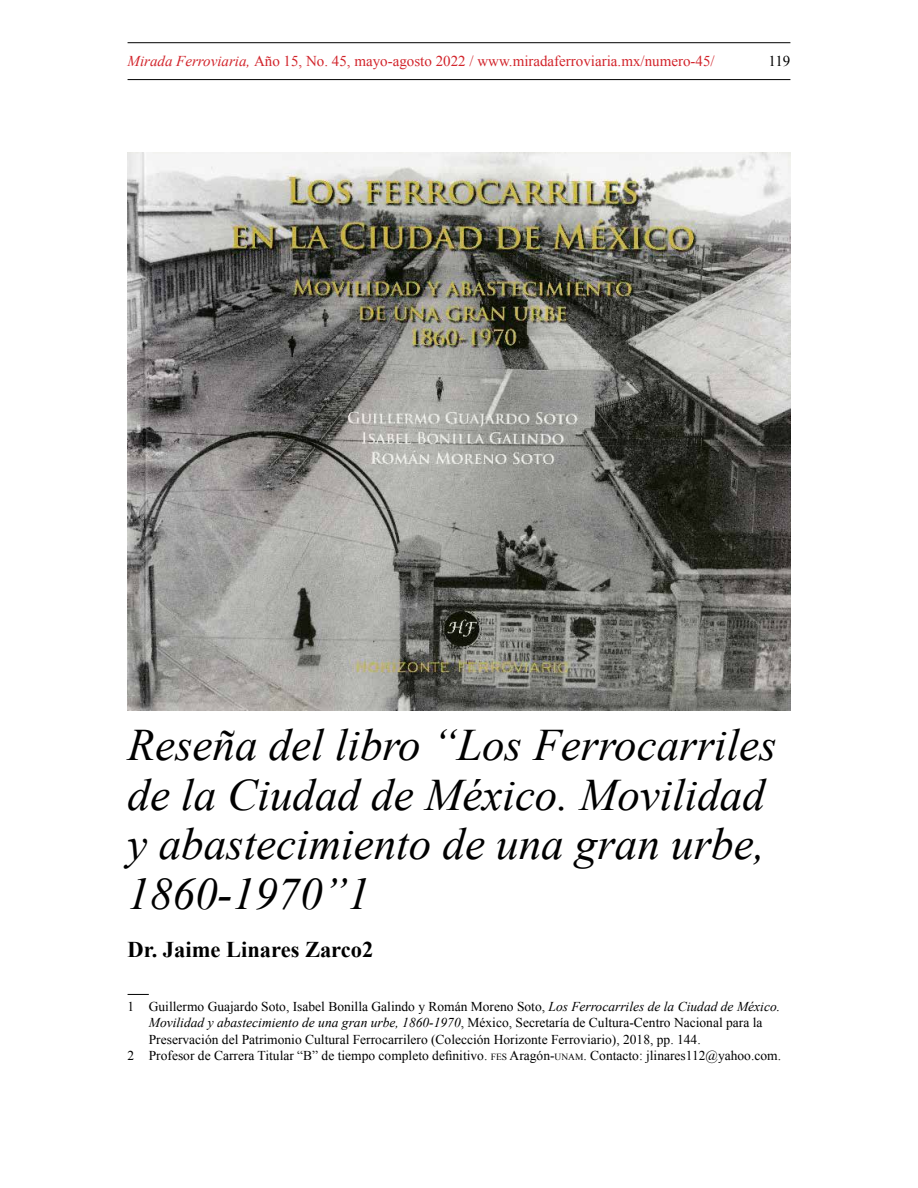
<style>
.page{position:relative;width:918px;height:1188px;background:#fff}
.page>*{position:absolute;margin:0;border:0;box-sizing:border-box;transform-origin:0 0}
.t1{font:italic 45px/49.5px "Times New Roman";color:#000}
.t2{font:700 22.5px "Times New Roman";color:#000}
.t3{font:15px "Times New Roman";color:#d2232a}
.t4{font:15px "Times New Roman";color:#000}
.t5{font:13.5px "Times New Roman";color:#000}
.s1{font-style:italic}
.s2{font-size:9.45px}
</style>
<div class="page">
<hr style="left:128px;top:42px;width:662px;height:1px;background:#000">
<hr style="left:128px;top:79px;width:662px;height:1px;background:#000">
<img style="left:128px;top:152px;width:662px;height:558px">
<svg style="left:128px;top:994px;width:21px;height:1px"></svg>
<p class="t3" style="left:128px;top:51px;width:589px"><span class="s1">Mirada Ferroviaria,</span> Año 15, No. 45, mayo-agosto 2022 / www.miradaferroviaria.mx/numero-45/</p>
<p class="t4" style="left:768px;top:51px;width:23px">119</p>
<h1 class="t1" style="left:128px;top:720px;width:651px">Reseña del libro “Los Ferrocarriles de la Ciudad de México. Movilidad y abastecimiento de una gran urbe,<br>1860-1970”1</h1>
<h2 class="t2" style="left:128px;top:934px;width:247px">Dr. Jaime Linares Zarco2</h2>
<p class="t5" style="left:128px;top:997px;width:654px">1 Guillermo Guajardo Soto, Isabel Bonilla Galindo y Román Moreno Soto, <span class="s1">Los Ferrocarriles de la Ciudad de México.</span></p>
<p class="t5" style="left:149px;top:1014px;width:615px"><span class="s1">Movilidad y abastecimiento de una gran urbe, 1860-1970</span>, México, Secretaría de Cultura-Centro Nacional para la</p>
<p class="t5" style="left:149px;top:1030px;width:553px">Preservación del Patrimonio Cultural Ferrocarrilero (Colección Horizonte Ferroviario), 2018, pp. 144.</p>
<p class="t5" style="left:128px;top:1047px;width:655px">2 Profesor de Carrera Titular “B” de tiempo completo definitivo. <span class="s2">FES</span> Aragón-<span class="s2">UNAM</span>. Contacto: jlinares112@yahoo.com.</p>
</div>
